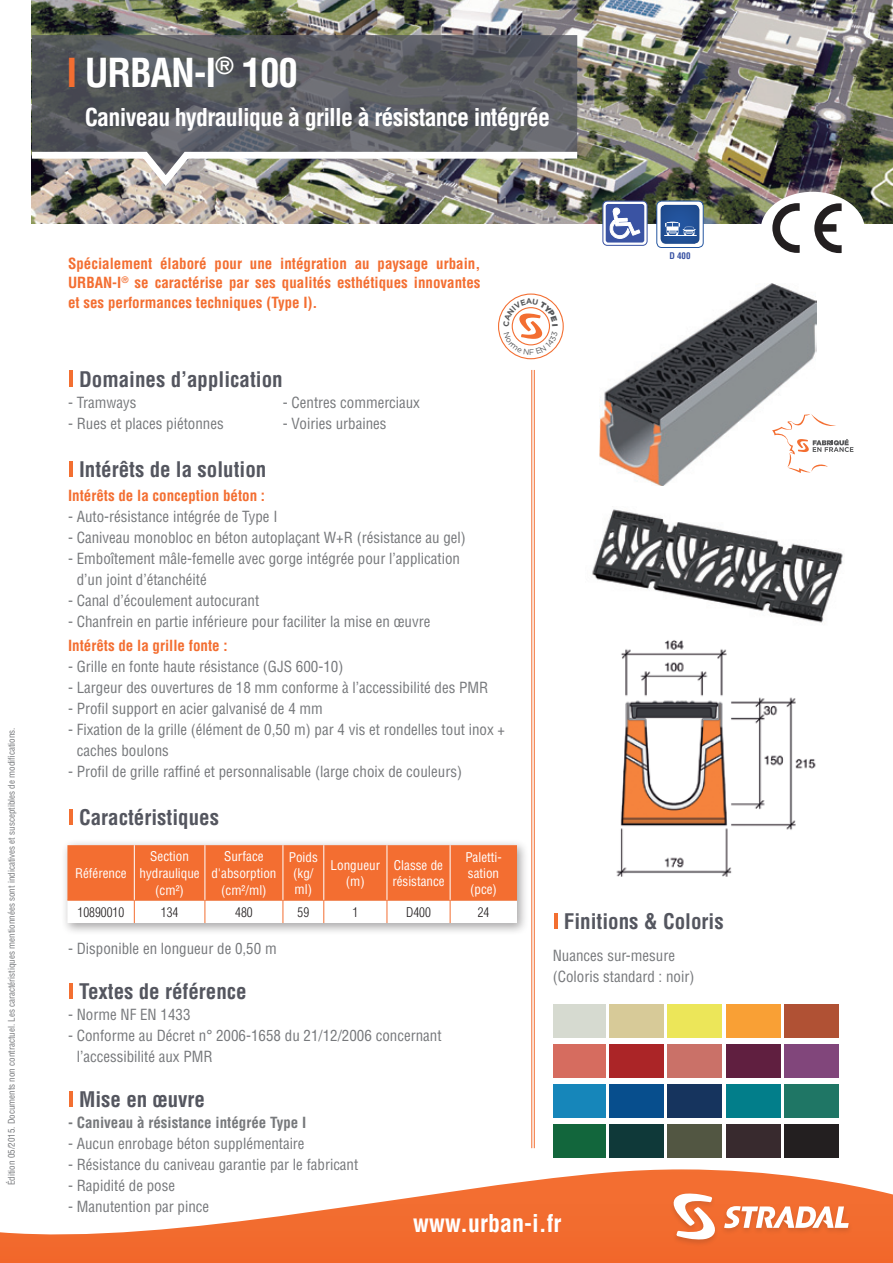
<style>
.page{position:relative;width:893px;height:1263px;background:#fff}
.page>*{position:absolute;margin:0;border:0;box-sizing:border-box;transform-origin:0 0}
.t1{font:700 condensed 39px "Helvetica";letter-spacing:-.03em;color:#fff}
.t2{font:700 condensed 24px "Helvetica";letter-spacing:-.03em;color:#fff}
.t3{font:700 condensed 24px "Helvetica";color:#fff}
.t4{font:700 condensed 21px "Helvetica";color:#54565f}
.t5{font:condensed 15px/21px "Helvetica";color:#76787b}
.t6{font:700 condensed 15px/19.5px "Helvetica";color:#f36e31;text-align:justify}
.t7{font:700 condensed 15px "Helvetica";color:#76787b}
.t8{font:condensed 13.05px/17.1px "Helvetica";color:#fff;text-align:center}
.t9{font:300 condensed 13.05px "Helvetica";color:#231f20}
.t10{font:condensed 9px "Helvetica";color:#76787b}
.t11{font:700 condensed 9px "Helvetica";color:#3952a3}
.s1{color:#f36e31}
.s2{color:#fff}
</style>
<div class="page">
<hr style="left:534px;top:370px;width:1px;height:778px;background:#f36e31">
<hr style="left:531px;top:370px;width:1px;height:778px;background:#f36e31">
<svg style="left:0;top:1169px;width:893px;height:94px"></svg>
<img style="left:32px;top:0;width:861px;height:223px">
<div style="left:669px;top:1191px;width:184px;height:55px;background:#231f20;opacity:.15"></div>
<svg style="left:670px;top:1193px;width:48px;height:47px"></svg>
<svg style="left:724px;top:1206px;width:125px;height:22px"></svg>
<svg style="left:32px;top:35px;width:545px;height:113px"></svg>
<img style="left:31px;top:148px;width:553px;height:43px">
<svg style="left:603px;top:201px;width:44px;height:44px"></svg>
<div style="left:603px;top:201px;width:44px;height:45px;border:1px solid #3a53a3;border-radius:4px"></div>
<div style="left:606px;top:204px;width:38px;height:39px;background:#3a53a3;border-radius:2px"></div>
<svg style="left:610px;top:207px;width:30px;height:32px"></svg>
<div style="left:761px;top:192px;width:104px;height:76px;background:#fff;border-radius:50%"></div>
<svg style="left:772px;top:203px;width:28px;height:50px"></svg>
<svg style="left:814px;top:203px;width:28px;height:50px"></svg>
<img style="left:592px;top:509px;width:251px;height:114px">
<img style="left:600px;top:283px;width:216px;height:202px">
<img style="left:616px;top:640px;width:200px;height:237px">
<div style="left:657px;top:201px;width:46px;height:46px;background:#fff;border-radius:5px"></div>
<div style="left:656px;top:201px;width:48px;height:47px;border:1px solid #2456a1;border-radius:5px"></div>
<div style="left:658px;top:203px;width:42px;height:43px;background:#231f20;opacity:.25"></div>
<svg style="left:665px;top:222px;width:31px;height:13px"></svg>
<hr style="left:664px;top:235px;width:33px;height:1px;background:#fff">
<div style="left:61px;top:839px;width:468px;height:96px;background:#231f20;opacity:.4"></div>
<svg style="left:67px;top:845px;width:450px;height:78px"></svg>
<hr style="left:450px;top:845px;width:1px;height:55px;background:#fff">
<div style="left:553px;top:1084px;width:53px;height:34px;background:#1686ba"></div>
<div style="left:553px;top:1044px;width:53px;height:34px;background:#d66c5f"></div>
<div style="left:553px;top:1004px;width:53px;height:33px;background:#d6dad0"></div>
<div style="left:553px;top:1124px;width:53px;height:34px;background:#12663c"></div>
<div style="left:609px;top:1084px;width:55px;height:34px;background:#074e8d"></div>
<div style="left:609px;top:1044px;width:55px;height:34px;background:#ab2527"></div>
<div style="left:609px;top:1004px;width:55px;height:33px;background:#d7ca98"></div>
<div style="left:667px;top:1124px;width:55px;height:34px;background:#525642"></div>
<div style="left:667px;top:1084px;width:55px;height:34px;background:#16345e"></div>
<div style="left:667px;top:1044px;width:55px;height:34px;background:#ca7168"></div>
<div style="left:667px;top:1004px;width:55px;height:33px;background:#ece659"></div>
<div style="left:609px;top:1124px;width:55px;height:34px;background:#0f3939"></div>
<div style="left:726px;top:1084px;width:55px;height:34px;background:#027e8a"></div>
<div style="left:726px;top:1044px;width:55px;height:34px;background:#601f40"></div>
<div style="left:726px;top:1004px;width:55px;height:33px;background:#f9a035"></div>
<div style="left:726px;top:1124px;width:55px;height:34px;background:#382a2e"></div>
<div style="left:784px;top:1084px;width:55px;height:34px;background:#1f7665"></div>
<div style="left:784px;top:1044px;width:55px;height:34px;background:#81467b"></div>
<div style="left:784px;top:1004px;width:55px;height:33px;background:#b05134"></div>
<div style="left:784px;top:1124px;width:55px;height:34px;background:#231f20"></div>
<svg style="left:772px;top:414px;width:81px;height:59px"></svg>
<svg style="left:498px;top:293px;width:66px;height:66px"></svg>
<p class="t10" style="left:6px;top:1185px;width:459px;rotate:-90deg">Édition 05/2015. Documents non contractuel. Les caractéristiques mentionnées sont indicatives et susceptibles de modifications.</p>
<p class="t1" style="left:66px;top:49px;width:233px"><span class="s1">I</span> URBAN-I<sup>®</sup> 100</p>
<p class="t2" style="left:85px;top:103px;width:467px">Caniveau hydraulique à grille à résistance intégrée</p>
<p class="t6" style="left:68px;top:253px;width:414px">Spécialement élaboré pour une intégration au paysage urbain, URBAN-I<sup>®</sup> se caractérise par ses qualités esthétiques innovantes et ses performances techniques (Type I).</p>
<p class="t4" style="left:68px;top:366px;width:216px"><span class="s2">I</span> Domaines d’application</p>
<p class="t5" style="left:68px;top:392px;width:70px">- Tramways</p>
<p class="t5" style="left:68px;top:413px;width:157px">- Rues et places piétonnes</p>
<p class="t4" style="left:68px;top:456px;width:200px"><span class="s2">I</span> Intérêts de la solution</p>
<p class="t6" style="left:68px;top:485px;width:199px">Intérêts de la conception béton :</p>
<p class="t5" style="left:68px;top:506px;width:211px">- Auto-résistance intégrée de Type I</p>
<p class="t5" style="left:68px;top:527px;width:399px">- Caniveau monobloc en béton autoplaçant W+R (résistance au gel)</p>
<p class="t5" style="left:77px;top:548px;width:385px;text-indent:-9px">- Emboîtement mâle-femelle avec gorge intégrée pour l’application d’un joint d’étanchéité</p>
<p class="t5" style="left:68px;top:590px;width:193px">- Canal d’écoulement autocurant</p>
<p class="t5" style="left:68px;top:611px;width:364px">- Chanfrein en partie inférieure pour faciliter la mise en œuvre</p>
<p class="t6" style="left:68px;top:635px;width:161px">Intérêts de la grille fonte :</p>
<p class="t5" style="left:68px;top:656px;width:277px">- Grille en fonte haute résistance (GJS 600-10)</p>
<p class="t5" style="left:68px;top:677px;width:422px">- Largeur des ouvertures de 18 mm conforme à l’accessibilité des PMR</p>
<p class="t5" style="left:68px;top:698px;width:256px">- Profil support en acier galvanisé de 4 mm</p>
<p class="t5" style="left:77px;top:719px;width:430px;text-indent:-9px">- Fixation de la grille (élément de 0,50 m) par 4 vis et rondelles tout inox + caches boulons</p>
<p class="t5" style="left:68px;top:761px;width:395px">- Profil de grille raffiné et personnalisable (large choix de couleurs)</p>
<p class="t4" style="left:68px;top:804px;width:153px"><span class="s2">I</span> Caractéristiques</p>
<p class="t5" style="left:283px;top:392px;width:139px">- Centres commerciaux</p>
<p class="t5" style="left:283px;top:413px;width:105px">- Voiries urbaines</p>
<p class="t8" style="left:75px;top:864px;width:53px">Référence</p>
<p class="t8" style="left:140px;top:847px;width:62px">Section hydraulique (cm²)</p>
<p class="t8" style="left:211px;top:847px;width:67px">Surface d'absorption (cm²/ml)</p>
<p class="t8" style="left:289px;top:849px;width:31px;line-height:15.8px">Poids (kg/ ml)</p>
<p class="t8" style="left:331px;top:857px;width:51px;line-height:15.8px">Longueur (m)</p>
<p class="t8" style="left:394px;top:857px;width:51px">Classe de</p>
<p class="t8" style="left:392px;top:872px;width:54px">résistance</p>
<p class="t8" style="left:465px;top:849px;width:38px">Paletti-</p>
<p class="t8" style="left:468px;top:864px;width:33px">sation</p>
<p class="t8" style="left:470px;top:880px;width:28px">(pce)</p>
<p class="t11" style="left:669px;top:250px;width:23px">D 400</p>
<p class="t9" style="left:78px;top:904px;width:48px">10890010</p>
<p class="t9" style="left:161px;top:904px;width:19px">134</p>
<p class="t9" style="left:235px;top:904px;width:19px">480</p>
<p class="t9" style="left:298px;top:904px;width:13px">59</p>
<p class="t9" style="left:352px;top:904px;width:7px">1</p>
<p class="t9" style="left:406px;top:904px;width:26px">D400</p>
<p class="t9" style="left:478px;top:904px;width:13px">24</p>
<p class="t4" style="left:553px;top:908px;width:172px"><span class="s2">I</span> Finitions &amp; Coloris</p>
<p class="t5" style="left:553px;top:945px;width:124px">Nuances sur-mesure</p>
<p class="t5" style="left:553px;top:966px;width:143px">(Coloris standard : noir)</p>
<p class="t5" style="left:68px;top:938px;width:210px">- Disponible en longueur de 0,50 m</p>
<p class="t4" style="left:68px;top:978px;width:180px"><span class="s2">I</span> Textes de référence</p>
<p class="t5" style="left:68px;top:1004px;width:124px">- Norme NF EN 1433</p>
<p class="t5" style="left:77px;top:1025px;width:366px;text-indent:-9px">- Conforme au Décret n° 2006-1658 du 21/12/2006 concernant l’accessibilité aux PMR</p>
<p class="t4" style="left:68px;top:1086px;width:139px"><span class="s2">I</span> Mise en œuvre</p>
<p class="t7" style="left:68px;top:1113px;width:240px">- Caniveau à résistance intégrée Type I</p>
<p class="t5" style="left:68px;top:1133px;width:238px">- Aucun enrobage béton supplémentaire</p>
<p class="t5" style="left:68px;top:1154px;width:292px">- Résistance du caniveau garantie par le fabricant</p>
<p class="t5" style="left:68px;top:1175px;width:109px">- Rapidité de pose</p>
<p class="t5" style="left:68px;top:1196px;width:143px">- Manutention par pince</p>
<p class="t3" style="left:413px;top:1208px;width:150px">www.urban-i.fr</p>
</div>
